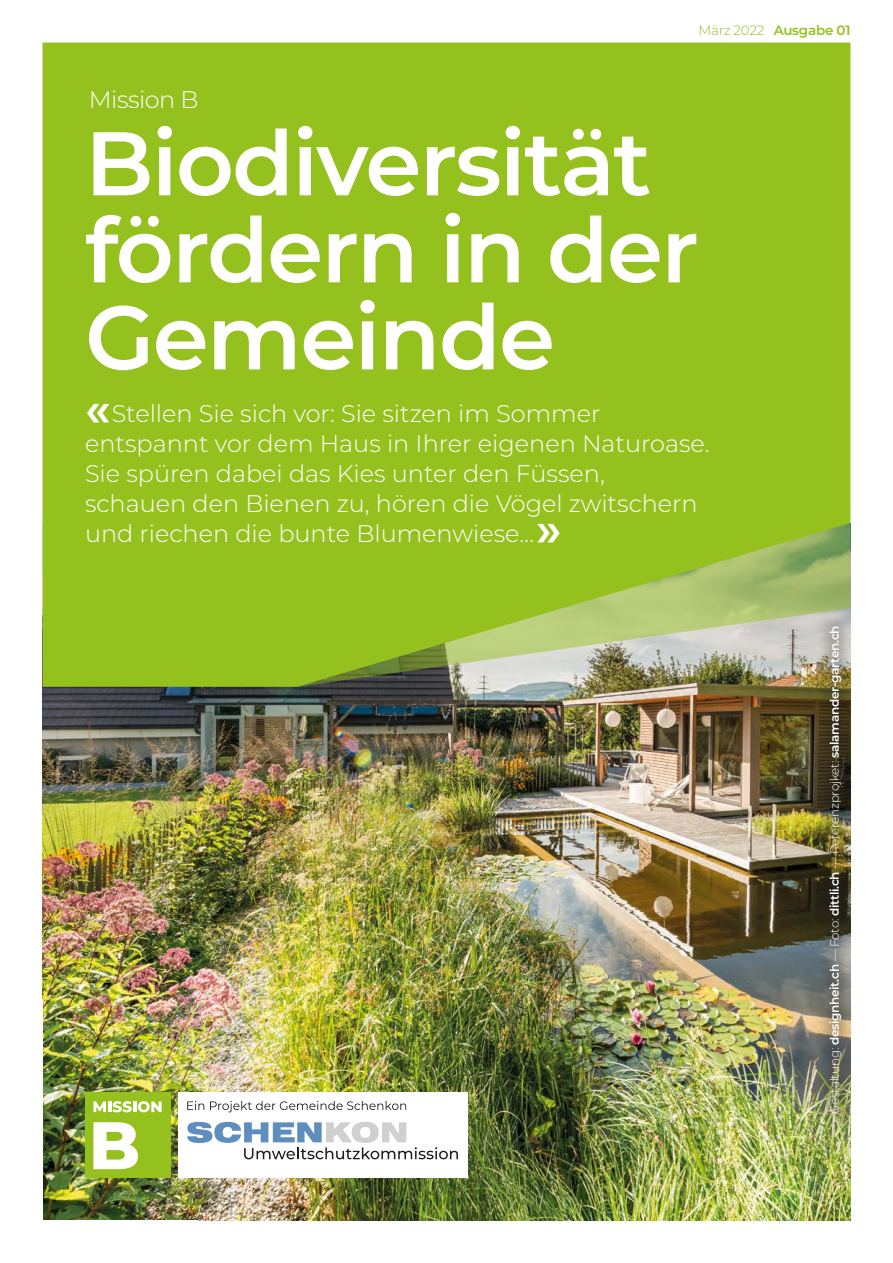
<style>
.page{position:relative;width:893px;height:1263px;background:#fff}
.page>*{position:absolute;margin:0;border:0;box-sizing:border-box;transform-origin:0 0}
.t1{font:600 90px/87px "Montserrat";letter-spacing:-.02em;color:#fff}
.t2{font:300 24px/30px "Montserrat";color:#fff}
.t3{font:300 24px "Montserrat";letter-spacing:-.02em;color:#fff}
.t4{font:600 13.5px "Montserrat";letter-spacing:-.02em;color:#95c11f}
.t5{font:600 12px "Montserrat";letter-spacing:-.02em;color:#fff}
.s1{font-weight:300}
.s2{font-weight:600;font-size:48px}
</style>
<div class="page">
<img style="left:43px;top:687px;width:807px;height:533px">
<div style="left:43px;top:43px;width:807px;height:644px;background:#95c11f"></div>
<svg style="left:298px;top:523px;width:552px;height:164px;background:#9fbb4f"></svg>
<div style="left:814px;top:611px;width:42px;height:518px;background:#1d1d1b;opacity:.5"></div>
<div style="left:179px;top:1093px;width:289px;height:85px;background:#fff"></div>
<div style="left:85px;top:1093px;width:85px;height:85px;background:#95c11f"></div>
<svg style="left:93px;top:1101px;width:69px;height:11px"></svg>
<svg style="left:93px;top:1122px;width:45px;height:47px"></svg>
<svg style="left:187px;top:1101px;width:17px;height:9px"></svg>
<svg style="left:210px;top:1101px;width:196px;height:11px"></svg>
<svg style="left:187px;top:1122px;width:271px;height:37px"></svg>
<p class="t4" style="left:698px;top:21px;width:153px"><span class="s1">März 2022</span> Ausgabe 01</p>
<p class="t3" style="left:89px;top:83px;width:111px">Mission B</p>
<h1 class="t1" style="left:85px;top:116px;width:615px">Biodiversität fördern in der<br>Gemeinde</h1>
<p class="t2" style="left:85px;top:397px;width:626px"><span class="s2">«</span>Stellen Sie sich vor: Sie sitzen im Sommer entspannt vor dem Haus in Ihrer eigenen Naturoase.<br>Sie spüren dabei das Kies unter den Füssen, schauen den Bienen zu, hören die Vögel zwitschern und riechen die bunte Blumenwiese…<span class="s2">»</span></p>
<p class="t5" style="left:826px;top:1114px;width:490px;rotate:-90deg"><span class="s1">Gestaltung:</span> designheit.ch <span class="s1">— Foto:</span> dittli.ch <span class="s1">— Referenzprojket:</span> salamander-garten.ch</p>
</div>
